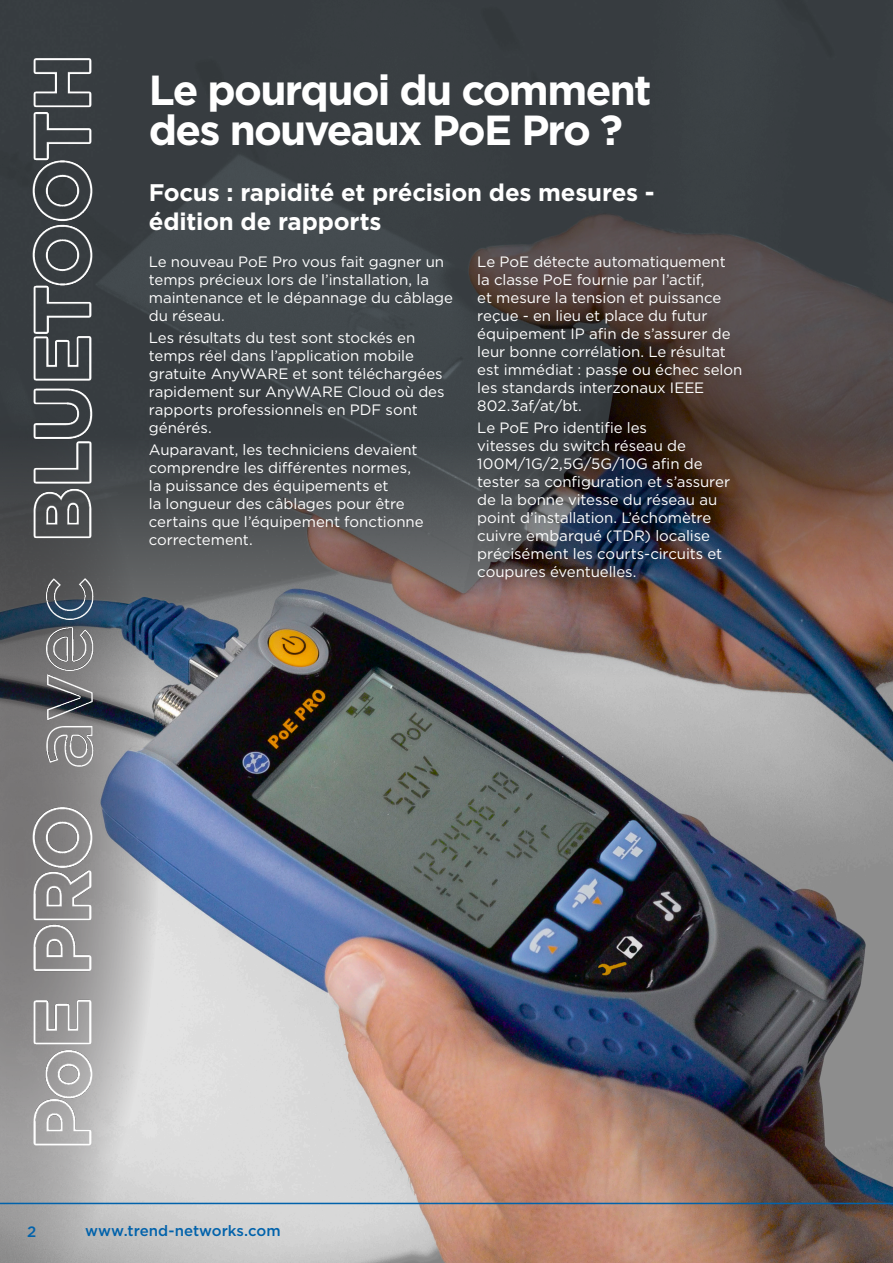
<style>
.page{position:relative;width:893px;height:1263px;background:#fff}
.page>*{position:absolute;margin:0;border:0;box-sizing:border-box;transform-origin:0 0}
.t1{font:700 42px/40.5px "Gotham";letter-spacing:-.04em;color:#fff}
.t2{font:700 24px/28.8px "Gotham";letter-spacing:-.01em;color:#fff}
.t3{font:15px/18px "Gotham";letter-spacing:-.005em;color:#fff}
.t4{font:500 15px "Gotham";color:#0162ab}
</style>
<div class="page">
<img style="left:159px;top:693px;width:734px;height:570px">
<svg style="left:159px;top:0;width:734px;height:693px;background:#4a484a"></svg>
<img style="left:0;top:0;width:159px;height:1263px">
<hr style="left:0;top:1203px;width:893px;height:1px;background:#0162ab">
<p class="t1" style="left:149px;top:69px;width:504px">Le pourquoi du comment des nouveaux PoE Pro ?</p>
<p class="t2" style="left:149px;top:178px;width:507px">Focus : rapidité et précision des mesures - édition de rapports</p>
<p class="t3" style="left:149px;top:252px;width:306px">Le nouveau PoE Pro vous fait gagner un temps précieux lors de l’installation, la maintenance et le dépannage du câblage du réseau.</p>
<p class="t3" style="left:149px;top:328px;width:297px">Les résultats du test sont stockés en temps réel dans l’application mobile gratuite AnyWARE et sont téléchargées rapidement sur AnyWARE Cloud où des rapports professionnels en PDF sont générés.</p>
<p class="t3" style="left:149px;top:440px;width:276px">Auparavant, les techniciens devaient comprendre les différentes normes, la puissance des équipements et<br>la longueur des câblages pour être certains que l’équipement fonctionne correctement.</p>
<p class="t3" style="left:477px;top:252px;width:267px">Le PoE détecte automatiquement<br>la classe PoE fournie par l’actif,<br>et mesure la tension et puissance reçue - en lieu et place du futur équipement IP afin de s’assurer de leur bonne corrélation. Le résultat est immédiat : passe ou échec selon les standards interzonaux IEEE<br>802.3af/at/bt.</p>
<p class="t3" style="left:477px;top:418px;width:254px">Le PoE Pro identifie les<br>vitesses du switch réseau de<br>100M/1G/2,5G/5G/10G afin de tester sa configuration et s’assurer de la bonne vitesse du réseau au point d’installation. L’échomètre cuivre embarqué (TDR) localise précisément les courts-circuits et coupures éventuelles.</p>
<p class="t4" style="left:27px;top:1222px;width:11px">2</p>
<p class="t4" style="left:85px;top:1221px;width:197px">www.trend-networks.com</p>
</div>
